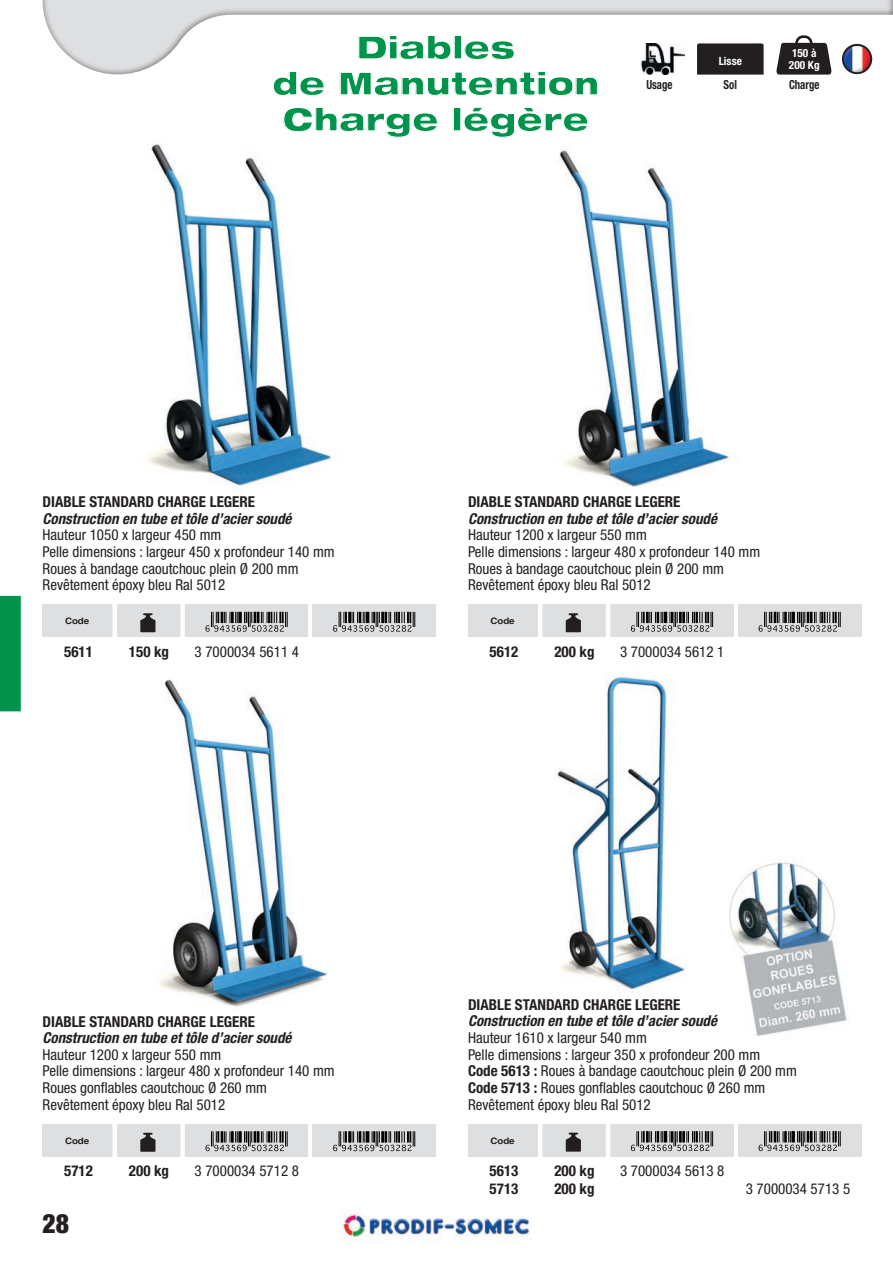
<style>
.page{position:relative;width:893px;height:1263px;background:#fff}
.page>*{position:absolute;margin:0;border:0;box-sizing:border-box;transform-origin:0 0}
.t1{font:900 expanded 31.5px/36px "Helvetica Neue";letter-spacing:.015em;color:#00934c;text-align:center;scale:.95 1}
.t2{font:900 condensed 26.85px "Helvetica Neue";color:#231f20;scale:.95 1}
.t3{font:condensed 15px/16.6px "Helvetica Neue";color:#231f20}
.t4{font:700 condensed 15px "Helvetica Neue";color:#231f20}
.t5{font:italic 700 condensed 15px "Helvetica Neue";color:#231f20}
.t6{font:700 condensed 12.6px "Helvetica Neue";color:#231f20;scale:.86 1}
.t7{font:700 condensed 11.25px/12.6px "Helvetica Neue";color:#fff}
.t8{font:700 8.85px "Helvetica";letter-spacing:-.015em;color:#231f20;scale:1.09 1}
.s1{font-weight:700}
</style>
<div class="page">
<img style="left:729px;top:856px;width:118px;height:180px">
<img style="left:556px;top:675px;width:130px;height:317px">
<img style="left:559px;top:150px;width:171px;height:337px">
<img style="left:159px;top:679px;width:169px;height:328px">
<img style="left:147px;top:144px;width:186px;height:345px">
<div style="left:42px;top:0;width:851px;height:77px;background:#231f20;opacity:.75"></div>
<svg style="left:776px;top:34px;width:56px;height:41px"></svg>
<svg style="left:697px;top:43px;width:67px;height:32px"></svg>
<svg style="left:358px;top:35px;width:94px;height:25px"></svg>
<svg style="left:464px;top:40px;width:51px;height:20px"></svg>
<svg style="left:273px;top:71px;width:52px;height:6px"></svg>
<svg style="left:340px;top:71px;width:258px;height:6px"></svg>
<img style="left:843px;top:45px;width:28px;height:28px;border-radius:14px">
<div style="left:842px;top:44px;width:30px;height:30px;border:2px solid #231f20;border-radius:50%"></div>
<div style="left:43px;top:604px;width:265px;height:33px;background:#dedfe1"></div>
<div style="left:43px;top:1124px;width:265px;height:32px;background:#dedfe1"></div>
<div style="left:468px;top:604px;width:266px;height:33px;background:#dedfe1"></div>
<div style="left:468px;top:1124px;width:266px;height:32px;background:#dedfe1"></div>
<div style="left:313px;top:604px;width:123px;height:33px;background:#dedfe1"></div>
<div style="left:313px;top:1124px;width:123px;height:32px;background:#dedfe1"></div>
<div style="left:738px;top:604px;width:123px;height:33px;background:#dedfe1"></div>
<div style="left:738px;top:1124px;width:123px;height:32px;background:#dedfe1"></div>
<div style="left:112px;top:602px;width:5px;height:39px;background:#fff"></div>
<div style="left:112px;top:1121px;width:5px;height:39px;background:#fff"></div>
<hr style="left:538px;top:602px;width:4px;height:39px;background:#fff">
<hr style="left:538px;top:1121px;width:4px;height:39px;background:#fff">
<svg style="left:140px;top:613px;width:15px;height:19px"></svg>
<svg style="left:140px;top:1133px;width:15px;height:19px"></svg>
<svg style="left:566px;top:613px;width:15px;height:19px"></svg>
<svg style="left:566px;top:1133px;width:15px;height:19px"></svg>
<div style="left:180px;top:602px;width:5px;height:39px;background:#fff"></div>
<div style="left:180px;top:1121px;width:5px;height:39px;background:#fff"></div>
<hr style="left:606px;top:602px;width:4px;height:39px;background:#fff">
<hr style="left:606px;top:1121px;width:4px;height:39px;background:#fff">
<svg style="left:206px;top:612px;width:82px;height:20px"></svg>
<svg style="left:206px;top:1132px;width:82px;height:19px"></svg>
<svg style="left:631px;top:612px;width:82px;height:20px"></svg>
<svg style="left:631px;top:1132px;width:82px;height:19px"></svg>
<svg style="left:333px;top:612px;width:82px;height:20px"></svg>
<svg style="left:333px;top:1132px;width:82px;height:19px"></svg>
<svg style="left:759px;top:612px;width:82px;height:20px"></svg>
<svg style="left:759px;top:1132px;width:82px;height:19px"></svg>
<img style="left:641px;top:43px;width:44px;height:32px">
<svg style="left:0;top:595px;width:22px;height:117px"></svg>
<img style="left:340px;top:1213px;width:190px;height:29px">
<svg style="left:892px;top:0;width:1px;height:75px"></svg>
<h1 class="t1" style="left:357px;top:28px;width:168px">Diables</h1>
<h1 class="t1" style="left:272px;top:64px;width:345px">de Manutention<br>Charge légère</h1>
<p class="t6" style="left:646px;top:77px;width:32px">Usage</p>
<p class="t7" style="left:719px;top:55px;width:25px">Lisse</p>
<p class="t7" style="left:789px;top:46px;width:32px">150 à<br>200 Kg</p>
<p class="t6" style="left:724px;top:77px;width:17px">Sol</p>
<p class="t6" style="left:789px;top:77px;width:37px">Charge</p>
<p class="t4" style="left:43px;top:493px;width:214px">DIABLE STANDARD CHARGE LEGERE</p>
<p class="t5" style="left:43px;top:509px;width:250px">Construction en tube et tôle d’acier soudé</p>
<p class="t3" style="left:43px;top:527px;width:294px">Hauteur 1050 x largeur 450 mm<br>Pelle dimensions : largeur 450 x profondeur 140 mm Roues à bandage caoutchouc plein Ø 200 mm Revêtement époxy bleu Ral 5012</p>
<p class="t4" style="left:468px;top:493px;width:214px">DIABLE STANDARD CHARGE LEGERE</p>
<p class="t5" style="left:468px;top:509px;width:250px">Construction en tube et tôle d’acier soudé</p>
<p class="t3" style="left:468px;top:527px;width:294px">Hauteur 1200 x largeur 550 mm<br>Pelle dimensions : largeur 480 x profondeur 140 mm Roues à bandage caoutchouc plein Ø 200 mm Revêtement époxy bleu Ral 5012</p>
<p class="t8" style="left:65px;top:614px;width:23px">Code</p>
<p class="t8" style="left:491px;top:614px;width:23px">Code</p>
<p class="t4" style="left:64px;top:642px;width:30px">5611</p>
<p class="t4" style="left:129px;top:642px;width:42px">150 kg</p>
<p class="t3" style="left:195px;top:643px;width:106px">3 7000034 5611 4</p>
<p class="t4" style="left:490px;top:642px;width:30px">5612</p>
<p class="t4" style="left:554px;top:642px;width:42px">200 kg</p>
<p class="t3" style="left:620px;top:643px;width:106px">3 7000034 5612 1</p>
<p class="t4" style="left:43px;top:1012px;width:214px">DIABLE STANDARD CHARGE LEGERE</p>
<p class="t5" style="left:43px;top:1029px;width:250px">Construction en tube et tôle d’acier soudé</p>
<p class="t3" style="left:43px;top:1046px;width:294px">Hauteur 1200 x largeur 550 mm<br>Pelle dimensions : largeur 480 x profondeur 140 mm Roues gonflables caoutchouc Ø 260 mm Revêtement époxy bleu Ral 5012</p>
<p class="t8" style="left:65px;top:1133px;width:23px">Code</p>
<p class="t4" style="left:64px;top:1162px;width:30px">5712</p>
<p class="t4" style="left:129px;top:1162px;width:42px">200 kg</p>
<p class="t3" style="left:195px;top:1162px;width:106px">3 7000034 5712 8</p>
<h2 class="t2" style="left:43px;top:1206px;width:29px">28</h2>
<p class="t4" style="left:468px;top:995px;width:214px">DIABLE STANDARD CHARGE LEGERE</p>
<p class="t5" style="left:468px;top:1012px;width:250px">Construction en tube et tôle d’acier soudé</p>
<p class="t3" style="left:468px;top:1029px;width:330px">Hauteur 1610 x largeur 540 mm<br>Pelle dimensions : largeur 350 x profondeur 200 mm<br><span class="s1">Code 5613 :</span> Roues à bandage caoutchouc plein Ø 200 mm <span class="s1">Code 5713 :</span> Roues gonflables caoutchouc Ø 260 mm Revêtement époxy bleu Ral 5012</p>
<p class="t8" style="left:491px;top:1133px;width:23px">Code</p>
<p class="t4" style="left:490px;top:1162px;width:30px">5613</p>
<p class="t4" style="left:554px;top:1162px;width:42px">200 kg</p>
<p class="t3" style="left:620px;top:1162px;width:106px">3 7000034 5613 8</p>
<p class="t4" style="left:490px;top:1180px;width:30px">5713</p>
<p class="t4" style="left:554px;top:1180px;width:42px">200 kg</p>
<p class="t3" style="left:746px;top:1180px;width:106px">3 7000034 5713 5</p>
</div>
